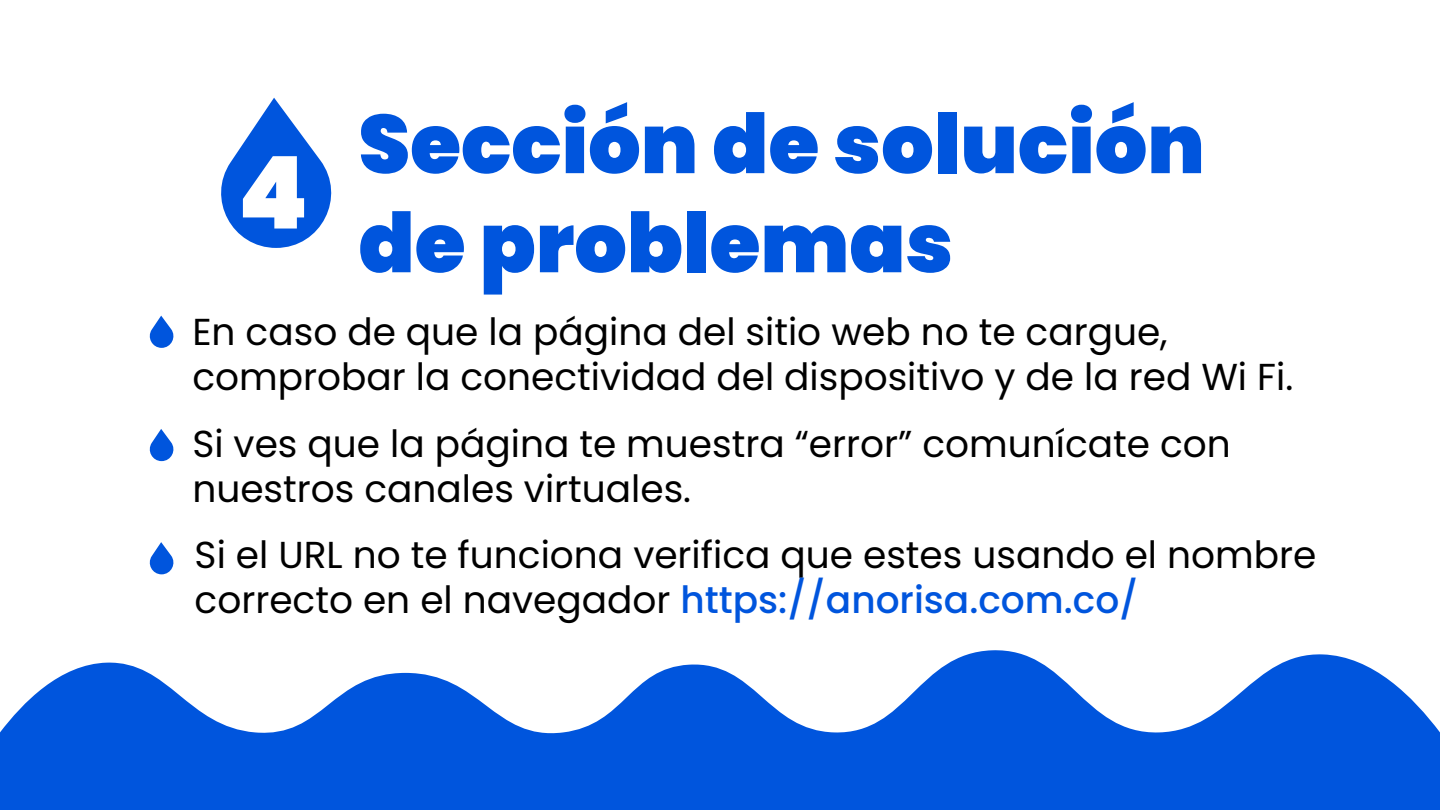
<style>
.page{position:relative;width:1440px;height:810px;background:#fff}
.page>*{position:absolute;margin:0;border:0;box-sizing:border-box;transform-origin:0 0}
.t1{font:900 100.5px "Poppins";color:#fff}
.t2{font:900 82.57px/99.1px "Poppins";color:#05d}
.t3{font:37.5px/45px "Poppins";color:#000}
.s1{font-weight:500;color:#05d}
</style>
<div class="page">
<svg style="left:0;top:650px;width:1440px;height:160px;fill:#05d"></svg>
<svg style="left:221px;top:98px;width:111px;height:150px"></svg>
<svg style="left:149px;top:316px;width:25px;height:32px"></svg>
<svg style="left:149px;top:429px;width:25px;height:32px"></svg>
<svg style="left:149px;top:542px;width:25px;height:32px"></svg>
<h1 class="t1" style="left:238px;top:135px;width:72px">4</h1>
<h2 class="t2" style="left:359px;top:95px;width:848px">Sección de solución de problemas</h2>
<p class="t3" style="left:192px;top:309px;width:1102px">En caso de que la página del sitio web no te cargue, comprobar la conectividad del dispositivo y de la red Wi Fi.</p>
<p class="t3" style="left:192px;top:421px;width:1040px">Si ves que la página te muestra “error” comunícate con nuestros canales virtuales.</p>
<p class="t3" style="left:195px;top:533px;width:1123px">Si el URL no te funciona verifica que estes usando el nombre correcto en el navegador <span class="s1">https://anorisa.com.co/</span></p>
</div>
